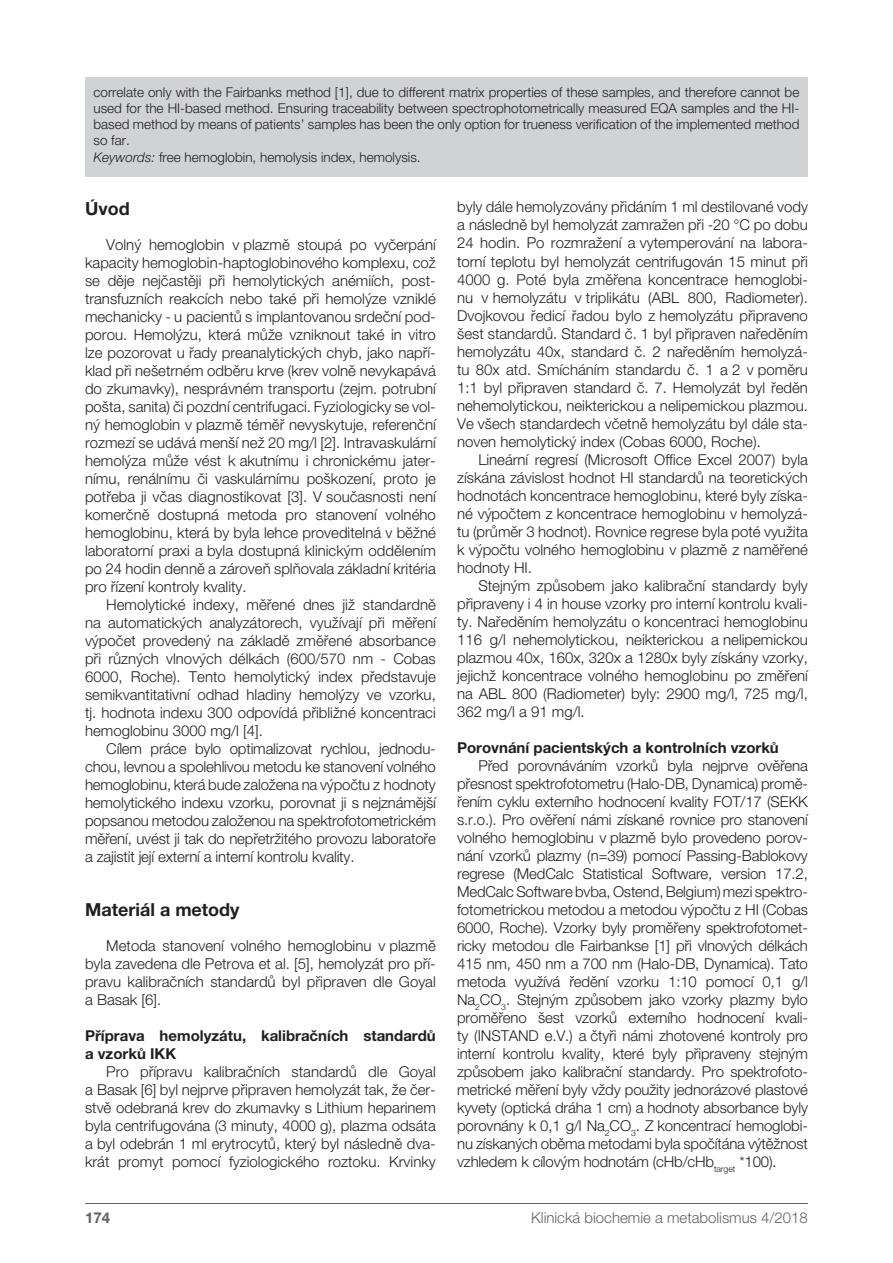
<style>
.page{position:relative;width:893px;height:1263px;background:#fff}
.page>*{position:absolute;margin:0;border:0;box-sizing:border-box;transform-origin:0 0}
.t1{font:700 18px "Helvetica Neue CE";color:#231f20}
.t2{font:300 15px/18px "Helvetica Neue CE";color:#231f20;text-align:justify}
.t3{font:700 15px/18px "Helvetica Neue CE";color:#231f20}
.t4{font:300 15px "Helvetica Neue CE";color:#636366}
.t5{font:700 15px "Helvetica Neue CE";color:#636366}
.t6{font:300 13.5px/16.2px "Helvetica Neue CE";color:#231f20}
.s1{font-style:italic}
</style>
<div class="page">
<hr style="left:85px;top:1203px;width:723px;height:1px;background:#636366">
<div style="left:85px;top:77px;width:723px;height:99px;background:#d1d2d4"></div>
<p class="t6" style="left:94px;top:84px;width:707px">correlate only with the Fairbanks method [1], due to different matrix properties of these samples, and therefore cannot be used for the HI-based method. Ensuring traceability between spectrophotometrically measured EQA samples and the HI&shy;based method by means of patients’ samples has been the only option for trueness verification of the implemented method so far.<br><span class="s1">Keywords:</span> free hemoglobin, hemolysis index, hemolysis.</p>
<p class="t1" style="left:85px;top:198px;width:46px">Úvod</p>
<p class="t2" style="left:85px;top:235px;width:352px;text-indent:21px">Volný hemoglobin v plazmě stoupá po vyčerpání kapacity hemoglobin-haptoglobinového komplexu, což se děje nejčastěji při hemolytických anémiích, post&shy;transfuzních reakcích nebo také při hemolýze vzniklé mechanicky - u pacientů s implantovanou srdeční pod&shy;porou. Hemolýzu, která může vzniknout také in vitro lze pozorovat u řady preanalytických chyb, jako napří&shy;klad při nešetrném odběru krve (krev volně nevykapává do zkumavky), nesprávném transportu (zejm. potrubní pošta, sanita) či pozdní centrifugaci. Fyziologicky se vol&shy;ný hemoglobin v plazmě téměř nevyskytuje, referenční rozmezí se udává menší než 20 mg/l [2]. Intravaskulární hemolýza může vést k akutnímu i chronickému jater&shy;nímu, renálnímu či vaskulárnímu poškození, proto je potřeba ji včas diagnostikovat [3]. V současnosti není komerčně dostupná metoda pro stanovení volného hemoglobinu, která by byla lehce proveditelná v běžné laboratorní praxi a byla dostupná klinickým oddělením po 24 hodin denně a zároveň splňovala základní kritéria pro řízení kontroly kvality.</p>
<p class="t2" style="left:85px;top:595px;width:352px;text-indent:21px">Hemolytické indexy, měřené dnes již standardně na automatických analyzátorech, využívají při měření výpočet provedený na základě změřené absorbance při různých vlnových délkách (600/570 nm - Cobas 6000, Roche). Tento hemolytický index představuje semikvantitativní odhad hladiny hemolýzy ve vzorku, tj. hodnota indexu 300 odpovídá přibližné koncentraci hemoglobinu 3000 mg/l [4].</p>
<p class="t2" style="left:85px;top:739px;width:352px;text-indent:21px">Cílem práce bylo optimalizovat rychlou, jednodu&shy;chou, levnou a spolehlivou metodu ke stanovení volného hemoglobinu, která bude založena na výpočtu z hodnoty hemolytického indexu vzorku, porovnat ji s nejznámější popsanou metodou založenou na spektrofotometrickém měření, uvést ji tak do nepřetržitého provozu laboratoře a zajistit její externí a interní kontrolu kvality.</p>
<p class="t1" style="left:85px;top:899px;width:156px">Materiál a metody</p>
<p class="t2" style="left:85px;top:937px;width:352px;text-indent:21px">Metoda stanovení volného hemoglobinu v plazmě byla zavedena dle Petrova et al. [5], hemolyzát pro pří&shy;pravu kalibračních standardů byl připraven dle Goyal a Basak [6].</p>
<p class="t3" style="left:85px;top:1027px;width:352px">Příprava hemolyzátu, kalibračních standardů a vzorků IKK</p>
<p class="t2" style="left:85px;top:1063px;width:352px;text-indent:21px">Pro přípravu kalibračních standardů dle Goyal a Basak [6] byl nejprve připraven hemolyzát tak, že čer&shy;stvě odebraná krev do zkumavky s Lithium heparinem byla centrifugována (3 minuty, 4000 g), plazma odsáta a byl odebrán 1 ml erytrocytů, který byl následně dva&shy;krát promyt pomocí fyziologického roztoku. Krvinky</p>
<p class="t2" style="left:457px;top:198px;width:352px">byly dále hemolyzovány přidáním 1 ml destilované vody a následně byl hemolyzát zamražen při -20 °C po dobu 24 hodin. Po rozmražení a vytemperování na labora&shy;torní teplotu byl hemolyzát centrifugován 15 minut při 4000 g. Poté byla změřena koncentrace hemoglobi&shy;nu v hemolyzátu v triplikátu (ABL 800, Radiometer).<br>Dvojkovou ředicí řadou bylo z hemolyzátu připraveno šest standardů. Standard č. 1 byl připraven naředěním hemolyzátu 40x, standard č. 2 naředěním hemolyzá&shy;tu 80x atd. Smícháním standardu č. 1 a 2 v poměru 1:1 byl připraven standard č. 7. Hemolyzát byl ředěn nehemolytickou, neikterickou a nelipemickou plazmou.<br>Ve všech standardech včetně hemolyzátu byl dále sta&shy;noven hemolytický index (Cobas 6000, Roche).</p>
<p class="t2" style="left:457px;top:450px;width:352px;text-indent:21px">Lineární regresí (Microsoft Office Excel 2007) byla získána závislost hodnot HI standardů na teoretických hodnotách koncentrace hemoglobinu, které byly získa&shy;né výpočtem z koncentrace hemoglobinu v hemolyzá&shy;tu (průměr 3 hodnot). Rovnice regrese byla poté využita k výpočtu volného hemoglobinu v plazmě z naměřené hodnoty HI.</p>
<p class="t2" style="left:457px;top:576px;width:352px;text-indent:21px">Stejným způsobem jako kalibrační standardy byly připraveny i 4 in house vzorky pro interní kontrolu kvali&shy;ty. Naředěním hemolyzátu o koncentraci hemoglobinu 116 g/l nehemolytickou, neikterickou a nelipemickou plazmou 40x, 160x, 320x a 1280x byly získány vzorky, jejichž koncentrace volného hemoglobinu po změření na ABL 800 (Radiometer) byly: 2900 mg/l, 725 mg/l, 362 mg/l a 91 mg/l.</p>
<p class="t3" style="left:457px;top:738px;width:323px">Porovnání pacientských a kontrolních vzorků</p>
<p class="t2" style="left:457px;top:756px;width:352px;text-indent:21px">Před porovnáváním vzorků byla nejprve ověřena přesnost spektrofotometru (Halo-DB, Dynamica) promě&shy;řením cyklu externího hodnocení kvality FOT/17 (SEKK s.r.o.). Pro ověření námi získané rovnice pro stanovení volného hemoglobinu v plazmě bylo provedeno porov&shy;nání vzorků plazmy (n=39) pomocí Passing-Bablokovy regrese (MedCalc Statistical Software, version 17.2, MedCalc Software bvba, Ostend, Belgium) mezi spektro&shy;fotometrickou metodou a metodou výpočtu z HI (Cobas 6000, Roche). Vzorky byly proměřeny spektrofotomet&shy;ricky metodou dle Fairbankse [1] při vlnových délkách 415 nm, 450 nm a 700 nm (Halo-DB, Dynamica). Tato metoda využívá ředění vzorku 1:10 pomocí 0,1 g/l Na<sub>2</sub>CO<sub>3</sub>. Stejným způsobem jako vzorky plazmy bylo proměřeno šest vzorků externího hodnocení kvali&shy;ty (INSTAND e.V.) a čtyři námi zhotovené kontroly pro interní kontrolu kvality, které byly připraveny stejným způsobem jako kalibrační standardy. Pro spektrofoto&shy;metrické měření byly vždy použity jednorázové plastové kyvety (optická dráha 1 cm) a hodnoty absorbance byly porovnány k 0,1 g/l Na<sub>2</sub>CO<sub>3</sub>. Z koncentrací hemoglobi&shy;nu získaných oběma metodami byla spočítána výtěžnost vzhledem k cílovým hodnotám (cHb/cHb<sub>target</sub> *100).</p>
<p class="t5" style="left:85px;top:1209px;width:27px">174</p>
<p class="t4" style="left:531px;top:1209px;width:278px">Klinická biochemie a metabolismus 4/2018</p>
</div>
